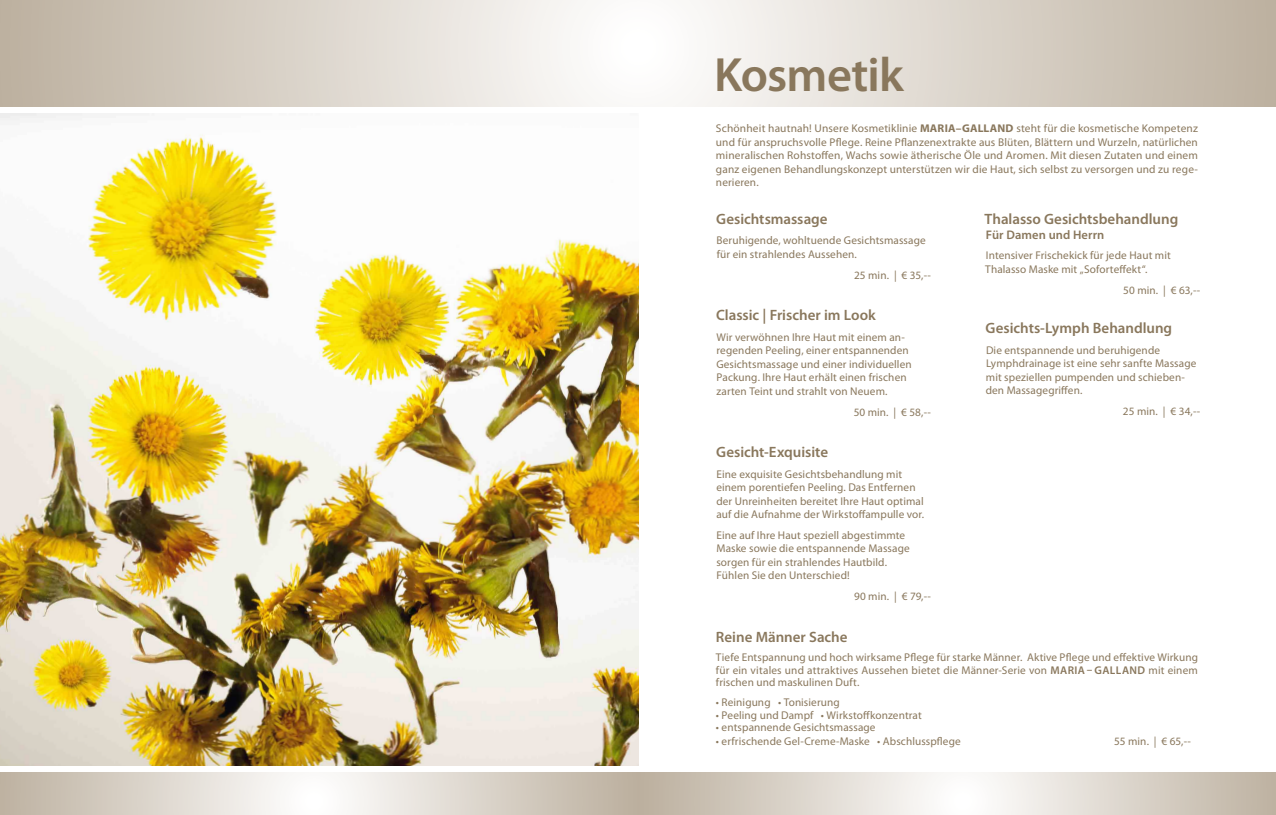
<style>
.page{position:relative;width:1276px;height:815px;background:#fff}
.page>*{position:absolute;margin:0;border:0;box-sizing:border-box;transform-origin:0 0}
.t1{font:600 48.38px "Myriad Pro";letter-spacing:-.015em;color:#89775c}
.t2{font:600 15px "Myriad Pro";color:#89775c}
.t3{font:600 12.5px "Myriad Pro";letter-spacing:.01em;color:#89775c}
.t4{font:11.25px/13.5px "Myriad Pro";letter-spacing:.01em;color:#89775c}
.s1{font-weight:700}
.s2{font-weight:600}
</style>
<div class="page">
<svg style="left:0;top:0;width:1276px;height:106px"></svg>
<svg style="left:638px;top:772px;width:638px;height:43px"></svg>
<svg style="left:0;top:772px;width:638px;height:43px"></svg>
<img style="left:0;top:113px;width:638px;height:652px">
<h1 class="t1" style="left:714px;top:44px;width:191px">Kosmetik</h1>
<p class="t4" style="left:716px;top:122px;width:483px;text-align:justify">Schönheit hautnah! Unsere Kosmetiklinie <span class="s1">MARIA–GALLAND</span> steht für die kosmetische Kompetenz und für anspruchsvolle Pflege. Reine Pflanzenextrakte aus Blüten, Blättern und Wurzeln, natürlichen mineralischen Rohstoffen, Wachs sowie ätherische Öle und Aromen. Mit diesen Zutaten und einem ganz eigenen Behandlungskonzept unterstützen wir die Haut, sich selbst zu versorgen und zu rege&shy;nerieren.</p>
<h2 class="t2" style="left:716px;top:209px;width:113px">Gesichtsmassage</h2>
<p class="t4" style="left:716px;top:234px;width:211px">Beruhigende, wohltuende Gesichtsmassage für ein strahlendes Aussehen.</p>
<p class="t4" style="left:854px;top:268px;width:78px">25 min. | € 35,--</p>
<h2 class="t2" style="left:716px;top:306px;width:161px">Classic | Frischer im Look</h2>
<p class="t4" style="left:716px;top:330px;width:197px">Wir verwöhnen Ihre Haut mit einem an&shy;regenden Peeling, einer entspannenden Gesichtsmassage und einer individuellen Packung. Ihre Haut erhält einen frischen zarten Teint und strahlt von Neuem.</p>
<p class="t4" style="left:853px;top:405px;width:79px">50 min. | € 58,--</p>
<h2 class="t2" style="left:716px;top:443px;width:113px">Gesicht-Exquisite</h2>
<p class="t4" style="left:716px;top:467px;width:209px">Eine exquisite Gesichtsbehandlung mit einem porentiefen Peeling. Das Entfernen der Unreinheiten bereitet Ihre Haut optimal auf die Aufnahme der Wirkstoffampulle vor.</p>
<p class="t4" style="left:716px;top:528px;width:195px">Eine auf Ihre Haut speziell abgestimmte Maske sowie die entspannende Massage sorgen für ein strahlendes Hautbild.<br>Fühlen Sie den Unterschied!</p>
<p class="t4" style="left:854px;top:589px;width:79px">90 min. | € 79,--</p>
<h2 class="t2" style="left:984px;top:209px;width:195px">Thalasso Gesichtsbehandlung</h2>
<p class="t3" style="left:986px;top:227px;width:120px">Für Damen und Herrn</p>
<p class="t4" style="left:985px;top:249px;width:187px">Intensiver Frischekick für jede Haut mit<br>Thalasso Maske mit „Soforteffekt“.</p>
<p class="t4" style="left:1123px;top:283px;width:79px">50 min. | € 63,--</p>
<h2 class="t2" style="left:985px;top:319px;width:188px">Gesichts-Lymph Behandlung</h2>
<p class="t4" style="left:985px;top:343px;width:212px">Die entspannende und beruhigende Lymphdrainage ist eine sehr sanfte Massage mit speziellen pumpenden und schieben&shy;den Massagegriffen.</p>
<p class="t4" style="left:1123px;top:404px;width:79px">25 min. | € 34,--</p>
<h2 class="t2" style="left:716px;top:627px;width:133px">Reine Männer Sache</h2>
<p class="t4" style="left:716px;top:651px;width:483px;line-height:12.5px;text-align:justify">Tiefe Entspannung und hoch wirksame Pflege für starke Männer. Aktive Pflege und effektive Wirkung für ein vitales und attraktives Aussehen bietet die Männer-Serie von <span class="s2">Maria – Galland</span> mit einem frischen und maskulinen Duft.</p>
<p class="t4" style="left:716px;top:695px;width:125px">• Reinigung • Tonisierung</p>
<p class="t4" style="left:716px;top:708px;width:207px">• Peeling und Dampf • Wirkstoffkonzentrat</p>
<p class="t4" style="left:716px;top:720px;width:161px">• entspannende Gesichtsmassage</p>
<p class="t4" style="left:716px;top:734px;width:246px">• erfrischende Gel-Creme-Maske • Abschlusspflege</p>
<p class="t4" style="left:1114px;top:734px;width:78px">55 min. | € 65,--</p>
</div>
